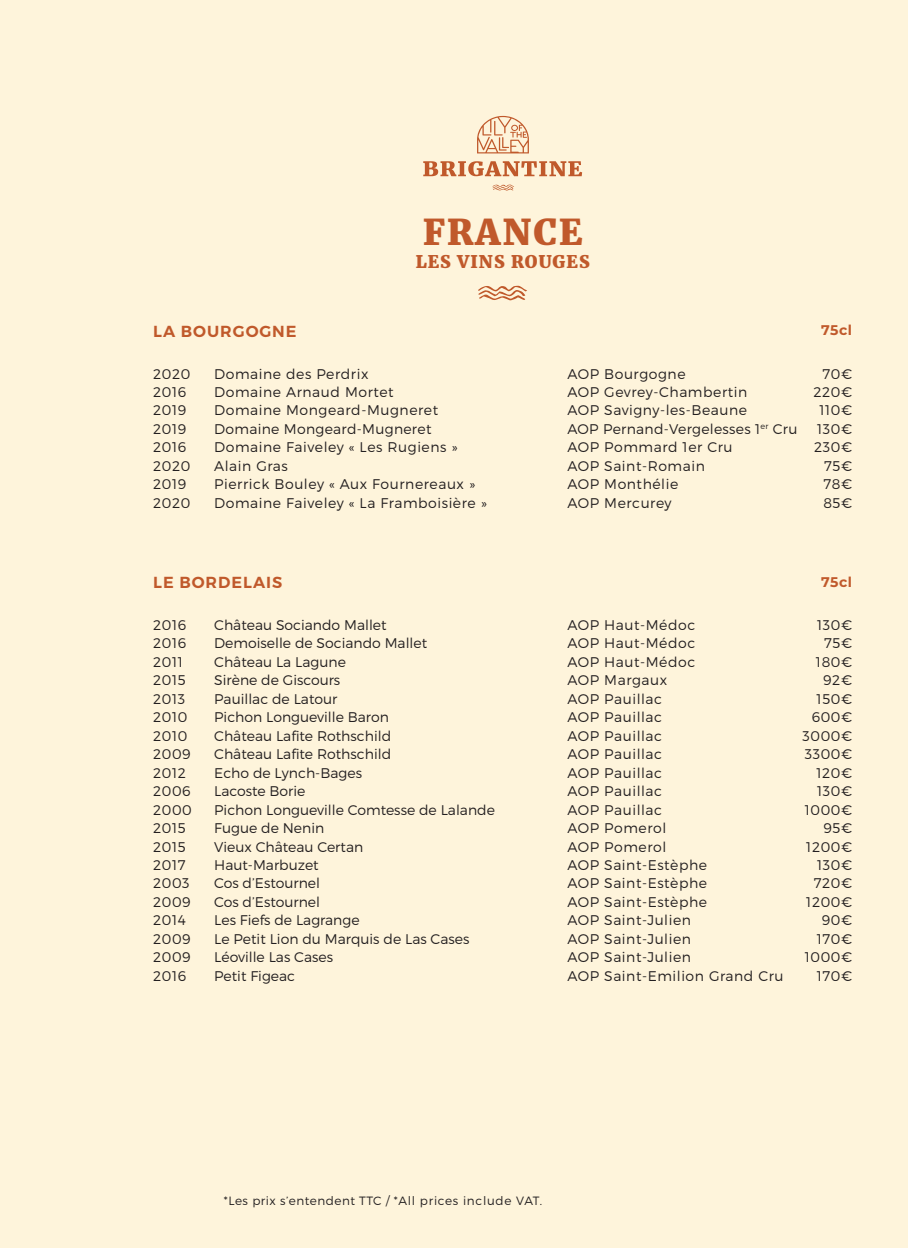
<style>
.page{position:relative;width:908px;height:1248px;background:#fff}
.page>*{position:absolute;margin:0;border:0;box-sizing:border-box;transform-origin:0 0}
.t1{font:800 35.2px "Merriweather";letter-spacing:.06em;color:#c0592b}
.t2{font:800 17.2px "Merriweather";letter-spacing:.06em;color:#c0592b}
.t3{font:600 16px "Montserrat";letter-spacing:.06em;color:#c0592b}
.t4{font:300 14px "Montserrat";letter-spacing:.04em;color:#231f20}
.t5{font:300 14px "Montserrat";color:#231f20}
.t6{font:300 14px "Montserrat";letter-spacing:.02em;color:#231f20}
.t7{font:700 14px "Montserrat";letter-spacing:.035em;color:#c0592b}
.t8{font:300 12px "Montserrat";letter-spacing:.04em;color:#231f20}
</style>
<div class="page">
<div style="left:0;top:0;width:907px;height:1247px;background:#fef4db"></div>
<svg style="left:478px;top:286px;width:49px;height:14px"></svg>
<svg style="left:492px;top:184px;width:22px;height:6px"></svg>
<svg style="left:477px;top:116px;width:51px;height:37px"></svg>
<svg style="left:423px;top:161px;width:159px;height:15px"></svg>
<p class="t1" style="left:423px;top:210px;width:161px">FRANCE</p>
<p class="t2" style="left:415px;top:251px;width:175px">LES VINS ROUGES</p>
<p class="t3" style="left:153px;top:321px;width:145px">LA BOURGOGNE</p>
<p class="t4" style="left:153px;top:365px;width:39px">2020</p>
<p class="t4" style="left:153px;top:383px;width:35px">2016</p>
<p class="t4" style="left:153px;top:402px;width:35px">2019</p>
<p class="t4" style="left:153px;top:420px;width:35px">2019</p>
<p class="t4" style="left:153px;top:439px;width:35px">2016</p>
<p class="t4" style="left:153px;top:457px;width:39px">2020</p>
<p class="t4" style="left:153px;top:476px;width:35px">2019</p>
<p class="t4" style="left:153px;top:494px;width:39px">2020</p>
<p class="t4" style="left:214px;top:365px;width:156px">Domaine des Perdrix</p>
<p class="t4" style="left:214px;top:383px;width:181px">Domaine Arnaud Mortet</p>
<p class="t4" style="left:214px;top:402px;width:225px">Domaine Mongeard-Mugneret</p>
<p class="t6" style="left:214px;top:420px;width:219px">Domaine Mongeard-Mugneret</p>
<p class="t4" style="left:214px;top:439px;width:245px">Domaine Faiveley « Les Rugiens »</p>
<p class="t4" style="left:214px;top:457px;width:75px">Alain Gras</p>
<p class="t4" style="left:214px;top:476px;width:262px">Pierrick Bouley « Aux Fournereaux »</p>
<p class="t4" style="left:214px;top:494px;width:274px">Domaine Faiveley « La Framboisière »</p>
<p class="t4" style="left:567px;top:365px;width:119px">AOP Bourgogne</p>
<p class="t4" style="left:567px;top:383px;width:181px">AOP Gevrey-Chambertin</p>
<p class="t4" style="left:567px;top:402px;width:181px">AOP Savigny-les-Beaune</p>
<p class="t6" style="left:567px;top:420px;width:231px">AOP Pernand-Vergelesses 1<sup>er</sup> Cru</p>
<p class="t4" style="left:567px;top:439px;width:166px">AOP Pommard 1er Cru</p>
<p class="t4" style="left:567px;top:457px;width:139px">AOP Saint-Romain</p>
<p class="t4" style="left:567px;top:476px;width:112px">AOP Monthélie</p>
<p class="t4" style="left:567px;top:494px;width:106px">AOP Mercurey</p>
<p class="t7" style="left:820px;top:320px;width:32px">75cl</p>
<p class="t4" style="left:822px;top:365px;width:31px">70€</p>
<p class="t4" style="left:813px;top:383px;width:40px">220€</p>
<p class="t4" style="left:819px;top:402px;width:34px">110€</p>
<p class="t4" style="left:816px;top:420px;width:36px">130€</p>
<p class="t4" style="left:813px;top:439px;width:39px">230€</p>
<p class="t4" style="left:823px;top:457px;width:29px">75€</p>
<p class="t4" style="left:823px;top:476px;width:30px">78€</p>
<p class="t4" style="left:823px;top:494px;width:30px">85€</p>
<p class="t3" style="left:153px;top:573px;width:130px">LE BORDELAIS</p>
<p class="t4" style="left:153px;top:616px;width:35px">2016</p>
<p class="t4" style="left:153px;top:635px;width:35px">2016</p>
<p class="t4" style="left:153px;top:653px;width:31px">2011</p>
<p class="t4" style="left:153px;top:671px;width:34px">2015</p>
<p class="t4" style="left:153px;top:690px;width:33px">2013</p>
<p class="t4" style="left:153px;top:708px;width:36px">2010</p>
<p class="t4" style="left:153px;top:727px;width:36px">2010</p>
<p class="t4" style="left:153px;top:745px;width:39px">2009</p>
<p class="t4" style="left:153px;top:764px;width:34px">2012</p>
<p class="t4" style="left:153px;top:782px;width:39px">2006</p>
<p class="t4" style="left:153px;top:801px;width:40px">2000</p>
<p class="t4" style="left:153px;top:819px;width:34px">2015</p>
<p class="t4" style="left:153px;top:838px;width:34px">2015</p>
<p class="t4" style="left:153px;top:856px;width:34px">2017</p>
<p class="t4" style="left:153px;top:874px;width:38px">2003</p>
<p class="t4" style="left:153px;top:893px;width:39px">2009</p>
<p class="t4" style="left:153px;top:911px;width:34px">2014</p>
<p class="t4" style="left:153px;top:930px;width:39px">2009</p>
<p class="t4" style="left:153px;top:948px;width:39px">2009</p>
<p class="t4" style="left:153px;top:967px;width:35px">2016</p>
<p class="t5" style="left:214px;top:616px;width:174px">Château Sociando Mallet</p>
<p class="t5" style="left:214px;top:635px;width:214px">Demoiselle de Sociando Mallet</p>
<p class="t5" style="left:214px;top:653px;width:133px">Château La Lagune</p>
<p class="t5" style="left:214px;top:671px;width:127px">Sirène de Giscours</p>
<p class="t5" style="left:214px;top:690px;width:124px">Pauillac de Latour</p>
<p class="t5" style="left:214px;top:708px;width:176px">Pichon Longueville Baron</p>
<p class="t5" style="left:214px;top:727px;width:178px">Château Lafite Rothschild</p>
<p class="t5" style="left:214px;top:745px;width:178px">Château Lafite Rothschild</p>
<p class="t5" style="left:214px;top:764px;width:149px">Echo de Lynch-Bages</p>
<p class="t5" style="left:214px;top:782px;width:93px">Lacoste Borie</p>
<p class="t5" style="left:214px;top:801px;width:282px">Pichon Longueville Comtesse de Lalande</p>
<p class="t5" style="left:214px;top:819px;width:112px">Fugue de Nenin</p>
<p class="t5" style="left:214px;top:838px;width:150px">Vieux Château Certan</p>
<p class="t5" style="left:214px;top:856px;width:106px">Haut-Marbuzet</p>
<p class="t5" style="left:214px;top:874px;width:107px">Cos d’Estournel</p>
<p class="t5" style="left:214px;top:893px;width:107px">Cos d’Estournel</p>
<p class="t5" style="left:214px;top:911px;width:147px">Les Fiefs de Lagrange</p>
<p class="t5" style="left:214px;top:930px;width:256px">Le Petit Lion du Marquis de Las Cases</p>
<p class="t5" style="left:214px;top:948px;width:120px">Léoville Las Cases</p>
<p class="t5" style="left:214px;top:967px;width:82px">Petit Figeac</p>
<p class="t4" style="left:567px;top:616px;width:129px">AOP Haut-Médoc</p>
<p class="t4" style="left:567px;top:635px;width:129px">AOP Haut-Médoc</p>
<p class="t4" style="left:567px;top:653px;width:129px">AOP Haut-Médoc</p>
<p class="t4" style="left:567px;top:671px;width:101px">AOP Margaux</p>
<p class="t4" style="left:567px;top:690px;width:96px">AOP Pauillac</p>
<p class="t4" style="left:567px;top:708px;width:96px">AOP Pauillac</p>
<p class="t4" style="left:567px;top:727px;width:96px">AOP Pauillac</p>
<p class="t4" style="left:567px;top:745px;width:96px">AOP Pauillac</p>
<p class="t4" style="left:567px;top:764px;width:96px">AOP Pauillac</p>
<p class="t4" style="left:567px;top:782px;width:96px">AOP Pauillac</p>
<p class="t4" style="left:567px;top:801px;width:96px">AOP Pauillac</p>
<p class="t4" style="left:567px;top:819px;width:100px">AOP Pomerol</p>
<p class="t4" style="left:567px;top:838px;width:100px">AOP Pomerol</p>
<p class="t4" style="left:567px;top:856px;width:141px">AOP Saint-Estèphe</p>
<p class="t4" style="left:567px;top:874px;width:141px">AOP Saint-Estèphe</p>
<p class="t4" style="left:567px;top:893px;width:141px">AOP Saint-Estèphe</p>
<p class="t4" style="left:567px;top:911px;width:125px">AOP Saint-Julien</p>
<p class="t4" style="left:567px;top:930px;width:125px">AOP Saint-Julien</p>
<p class="t4" style="left:567px;top:948px;width:125px">AOP Saint-Julien</p>
<p class="t4" style="left:567px;top:967px;width:217px">AOP Saint-Emilion Grand Cru</p>
<p class="t7" style="left:820px;top:571px;width:32px">75cl</p>
<p class="t4" style="left:816px;top:616px;width:36px">130€</p>
<p class="t4" style="left:823px;top:635px;width:29px">75€</p>
<p class="t4" style="left:815px;top:653px;width:38px">180€</p>
<p class="t4" style="left:822px;top:671px;width:30px">92€</p>
<p class="t4" style="left:816px;top:690px;width:37px">150€</p>
<p class="t4" style="left:811px;top:708px;width:42px">600€</p>
<p class="t4" style="left:802px;top:727px;width:51px">3000€</p>
<p class="t4" style="left:804px;top:745px;width:49px">3300€</p>
<p class="t4" style="left:816px;top:764px;width:37px">120€</p>
<p class="t4" style="left:816px;top:782px;width:36px">130€</p>
<p class="t4" style="left:804px;top:801px;width:49px">1000€</p>
<p class="t4" style="left:823px;top:819px;width:30px">95€</p>
<p class="t4" style="left:805px;top:838px;width:47px">1200€</p>
<p class="t4" style="left:816px;top:856px;width:36px">130€</p>
<p class="t4" style="left:813px;top:874px;width:40px">720€</p>
<p class="t4" style="left:805px;top:893px;width:47px">1200€</p>
<p class="t4" style="left:821px;top:911px;width:32px">90€</p>
<p class="t4" style="left:816px;top:930px;width:37px">170€</p>
<p class="t4" style="left:804px;top:948px;width:49px">1000€</p>
<p class="t4" style="left:816px;top:967px;width:37px">170€</p>
<p class="t8" style="left:224px;top:1193px;width:319px">*Les prix s’entendent TTC / *All prices include VAT.</p>
</div>
